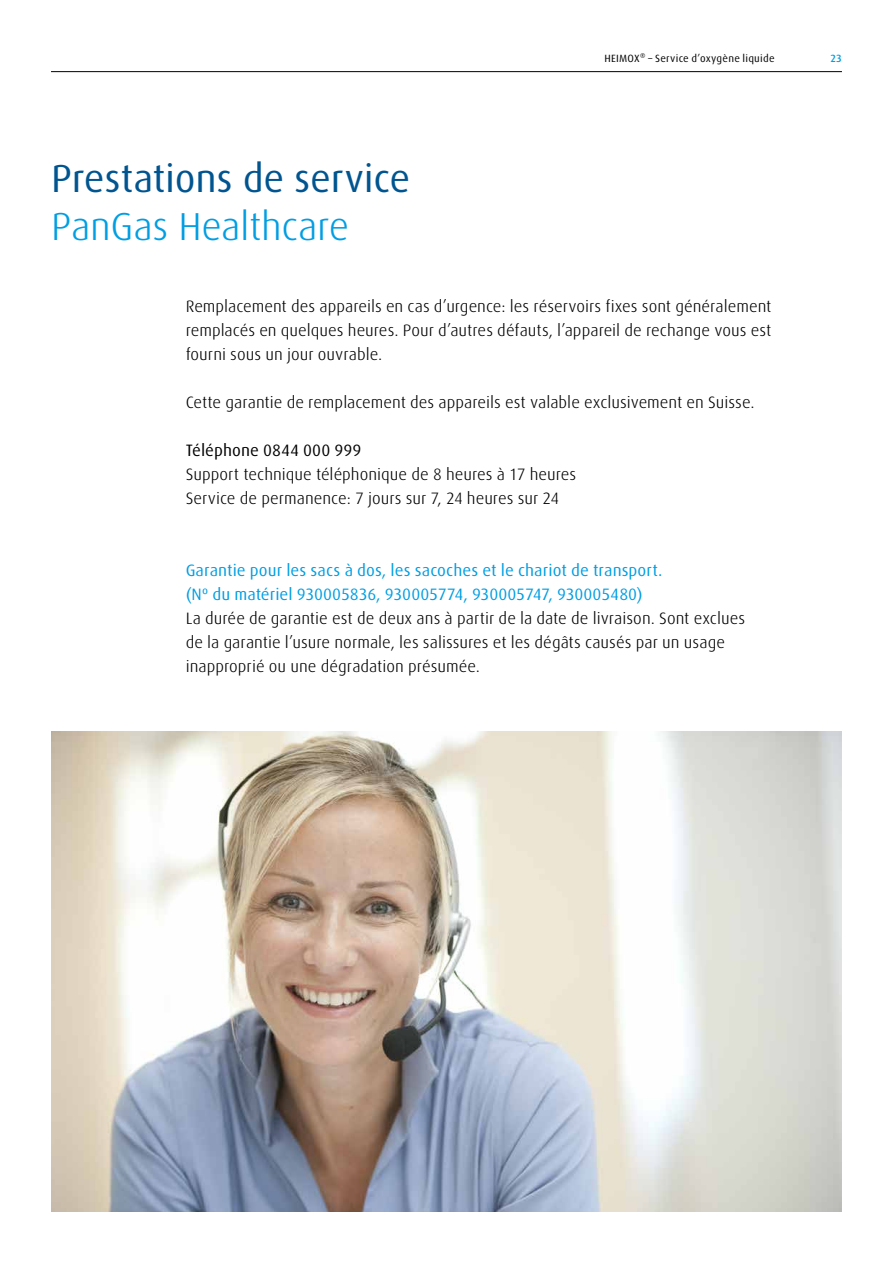
<style>
.page{position:relative;width:893px;height:1263px;background:#fff}
.page>*{position:absolute;margin:0;border:0;box-sizing:border-box;transform-origin:0 0}
.t1{font:39px "Linde Dax Global";letter-spacing:-.01em;color:#005590}
.t2{font:300 39px "Linde Dax Global";letter-spacing:-.01em;color:#009ee3}
.t3{font:300 16.5px/24px "Linde Dax Global";color:#000}
.t4{font:16.5px/24px "Linde Dax Global";color:#009ee3}
.t5{font:16.5px "Linde Dax Global";letter-spacing:.005em;color:#000}
.t6{font:10.5px "Linde Dax Global";letter-spacing:.02em;color:#000}
.t7{font:500 10.5px "Linde Dax Global";color:#009ee3}
</style>
<div class="page">
<img style="left:51px;top:732px;width:791px;height:480px">
<hr style="left:51px;top:71px;width:791px;height:1px;background:#000">
<h1 class="t1" style="left:51px;top:156px;width:361px">Prestations de service</h1>
<h1 class="t2" style="left:51px;top:204px;width:300px">PanGas Healthcare</h1>
<p class="t6" style="left:604px;top:52px;width:172px">HEIMOX® – Service d’oxygène liquide</p>
<p class="t7" style="left:830px;top:52px;width:13px">23</p>
<p class="t3" style="left:186px;top:294px;width:587px;text-align:justify">Remplacement des appareils en cas d’urgence: les réservoirs fixes sont généralement remplacés en quelques heures. Pour d’autres défauts, l’appareil de rechange vous est fourni sous un jour ouvrable.</p>
<p class="t3" style="left:186px;top:390px;width:570px">Cette garantie de remplacement des appareils est valable exclusivement en Suisse.</p>
<p class="t5" style="left:186px;top:441px;width:177px">Téléphone 0844 000 999</p>
<p class="t3" style="left:186px;top:462px;width:392px">Support technique téléphonique de 8 heures à 17 heures<br>Service de permanence: 7 jours sur 7, 24 heures sur 24</p>
<p class="t4" style="left:186px;top:558px;width:478px">Garantie pour les sacs à dos, les sacoches et le chariot de transport. (Nº du matériel 930005836, 930005774, 930005747, 930005480)</p>
<p class="t3" style="left:186px;top:606px;width:561px">La durée de garantie est de deux ans à partir de la date de livraison. Sont exclues de la garantie l’usure normale, les salissures et les dégâts causés par un usage inapproprié ou une dégradation présumée.</p>
</div>
